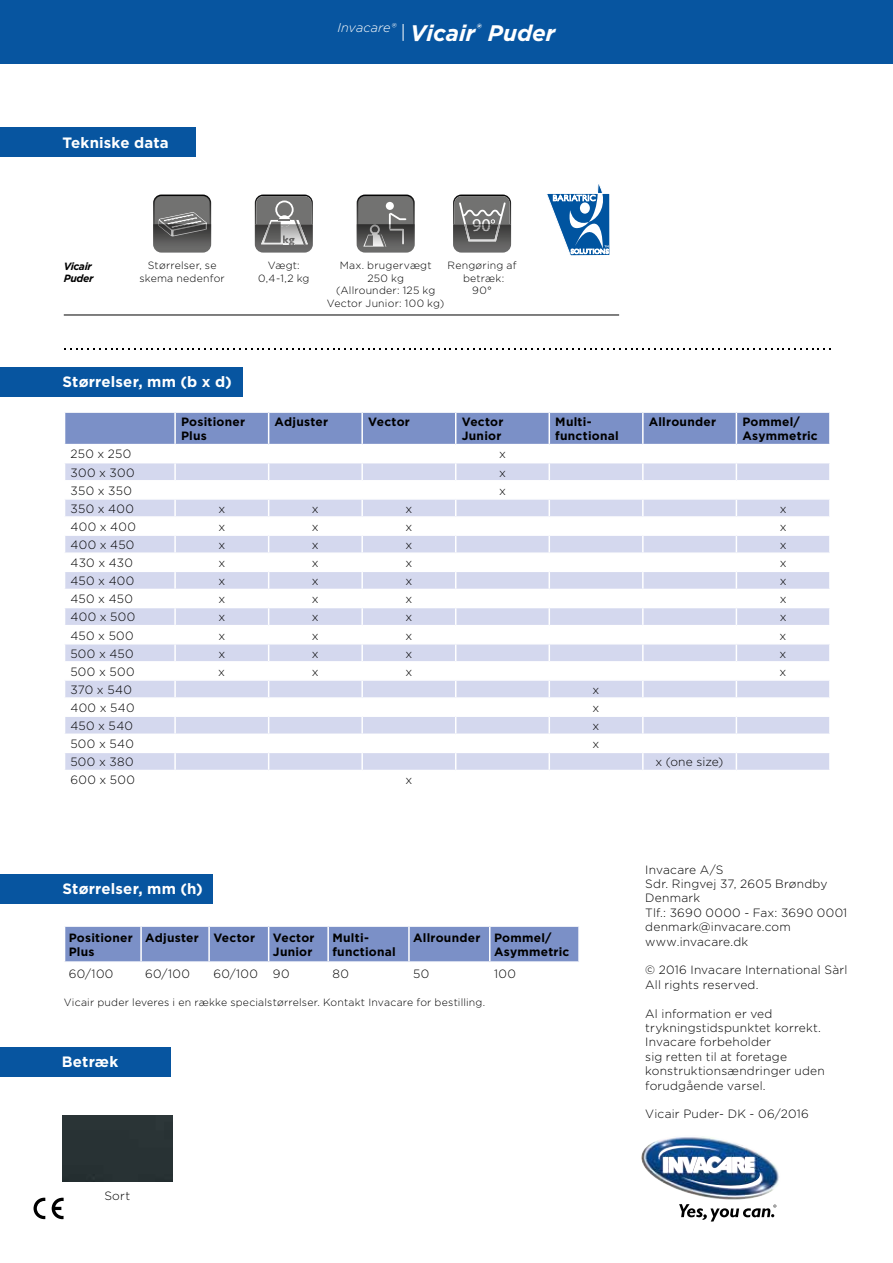
<style>
.page{position:relative;width:893px;height:1263px;background:#fff}
.page>*{position:absolute;margin:0;border:0;box-sizing:border-box;transform-origin:0 0}
.t1{font:italic 700 22.5px "Gotham";color:#fff}
.t2{font:18.15px "Myriad";color:#fff}
.t3{font:700 15px "Gotham";letter-spacing:.01em;color:#fff}
.t4{font:300 12px/14.4px "Gotham";letter-spacing:.02em;color:#000}
.t5{font:700 12px/14.4px "Gotham";letter-spacing:.02em;color:#000}
.t6{font:700 10.95px "Gill Sans";color:#727271}
.t7{font:300 10.5px/12.6px "Gotham";letter-spacing:.02em;color:#000;text-align:center}
.t8{font:italic 700 10.5px/12.6px "Gotham";letter-spacing:-.03em;color:#000}
</style>
<div class="page">
<div style="left:0;top:128px;width:196px;height:29px;background:#0755a0"></div>
<svg style="left:64px;top:348px;width:767px;height:2px"></svg>
<hr style="left:64px;top:315px;width:555px;height:1px;background:#000">
<svg style="left:153px;top:195px;width:58px;height:58px"></svg>
<img style="left:255px;top:245px;width:58px;height:8px">
<svg style="left:255px;top:195px;width:58px;height:50px"></svg>
<svg style="left:357px;top:195px;width:58px;height:58px"></svg>
<img style="left:453px;top:241px;width:58px;height:12px">
<svg style="left:453px;top:195px;width:58px;height:46px"></svg>
<img style="left:473px;top:224px;width:17px;height:7px">
<svg style="left:547px;top:184px;width:63px;height:72px"></svg>
<img style="left:641px;top:1137px;width:138px;height:63px">
<img style="left:658px;top:1143px;width:104px;height:48px">
<svg style="left:679px;top:1204px;width:97px;height:17px"></svg>
<div style="left:0;top:367px;width:242px;height:29px;background:#0755a0"></div>
<div style="left:0;top:0;width:893px;height:64px;background:#0755a0"></div>
<div style="left:0;top:874px;width:213px;height:30px;background:#0755a0"></div>
<svg style="left:65px;top:412px;width:765px;height:358px"></svg>
<svg style="left:64px;top:926px;width:515px;height:36px"></svg>
<div style="left:62px;top:1115px;width:110px;height:67px;background:#283234"></div>
<div style="left:0;top:1047px;width:170px;height:30px;background:#0755a0"></div>
<svg style="left:52px;top:1198px;width:12px;height:21px"></svg>
<svg style="left:34px;top:1198px;width:11px;height:21px"></svg>
<svg style="left:403px;top:24px;width:1px;height:17px"></svg>
<h1 class="t1" style="left:338px;top:18px;width:219px"><sup>Invacare®</sup> Vicair<sup>®</sup> Puder</h1>
<p class="t3" style="left:63px;top:133px;width:108px">Tekniske data</p>
<p class="t6" style="left:283px;top:232px;width:13px">kg</p>
<p class="t8" style="left:64px;top:259px;width:31px">Vicair<br>Puder</p>
<p class="t7" style="left:139px;top:259px;width:87px">Størrelser, se skema nedenfor</p>
<p class="t7" style="left:258px;top:259px;width:53px">Vægt:<br>0,4-1,2 kg</p>
<h2 class="t2" style="left:472px;top:216px;width:20px">90</h2>
<p class="t7" style="left:327px;top:259px;width:119px">Max. brugervægt<br>250 kg<br>(Allrounder: 125 kg<br>Vector Junior: 100 kg)</p>
<p class="t7" style="left:448px;top:259px;width:70px">Rengøring af betræk:<br>90°</p>
<p class="t3" style="left:63px;top:372px;width:171px">Størrelser, mm (b x d)</p>
<p class="t5" style="left:181px;top:414px;width:66px">Positioner<br>Plus</p>
<p class="t5" style="left:275px;top:414px;width:55px">Adjuster</p>
<p class="t5" style="left:368px;top:414px;width:43px">Vector</p>
<p class="t5" style="left:462px;top:414px;width:43px">Vector<br>Junior</p>
<p class="t5" style="left:555px;top:414px;width:65px">Multi&shy;functional</p>
<p class="t5" style="left:649px;top:414px;width:69px">Allrounder</p>
<p class="t5" style="left:742px;top:414px;width:77px">Pommel/<br>Asymmetric</p>
<p class="t4" style="left:71px;top:447px;width:62px">250 x 250</p>
<p class="t4" style="left:499px;top:447px;width:8px">x</p>
<p class="t4" style="left:71px;top:465px;width:66px">300 x 300</p>
<p class="t4" style="left:499px;top:465px;width:8px">x</p>
<p class="t4" style="left:71px;top:483px;width:63px">350 x 350</p>
<p class="t4" style="left:499px;top:483px;width:8px">x</p>
<p class="t4" style="left:71px;top:501px;width:65px">350 x 400</p>
<p class="t4" style="left:218px;top:501px;width:8px">x</p>
<p class="t4" style="left:312px;top:501px;width:8px">x</p>
<p class="t4" style="left:405px;top:501px;width:8px">x</p>
<p class="t4" style="left:780px;top:501px;width:8px">x</p>
<p class="t4" style="left:71px;top:519px;width:67px">400 x 400</p>
<p class="t4" style="left:218px;top:519px;width:8px">x</p>
<p class="t4" style="left:312px;top:519px;width:8px">x</p>
<p class="t4" style="left:405px;top:519px;width:8px">x</p>
<p class="t4" style="left:780px;top:519px;width:8px">x</p>
<p class="t4" style="left:70px;top:537px;width:65px">400 x 450</p>
<p class="t4" style="left:218px;top:537px;width:8px">x</p>
<p class="t4" style="left:312px;top:537px;width:8px">x</p>
<p class="t4" style="left:405px;top:537px;width:8px">x</p>
<p class="t4" style="left:780px;top:537px;width:8px">x</p>
<p class="t4" style="left:70px;top:555px;width:64px">430 x 430</p>
<p class="t4" style="left:218px;top:555px;width:8px">x</p>
<p class="t4" style="left:312px;top:555px;width:8px">x</p>
<p class="t4" style="left:405px;top:555px;width:8px">x</p>
<p class="t4" style="left:780px;top:555px;width:8px">x</p>
<p class="t4" style="left:70px;top:573px;width:65px">450 x 400</p>
<p class="t4" style="left:218px;top:573px;width:8px">x</p>
<p class="t4" style="left:312px;top:573px;width:8px">x</p>
<p class="t4" style="left:405px;top:573px;width:8px">x</p>
<p class="t4" style="left:780px;top:573px;width:8px">x</p>
<p class="t4" style="left:70px;top:591px;width:64px">450 x 450</p>
<p class="t4" style="left:218px;top:591px;width:8px">x</p>
<p class="t4" style="left:312px;top:591px;width:8px">x</p>
<p class="t4" style="left:405px;top:591px;width:8px">x</p>
<p class="t4" style="left:780px;top:591px;width:8px">x</p>
<p class="t4" style="left:70px;top:610px;width:66px">400 x 500</p>
<p class="t4" style="left:218px;top:610px;width:8px">x</p>
<p class="t4" style="left:312px;top:610px;width:8px">x</p>
<p class="t4" style="left:405px;top:610px;width:8px">x</p>
<p class="t4" style="left:780px;top:610px;width:8px">x</p>
<p class="t4" style="left:70px;top:628px;width:65px">450 x 500</p>
<p class="t4" style="left:218px;top:628px;width:8px">x</p>
<p class="t4" style="left:312px;top:628px;width:8px">x</p>
<p class="t4" style="left:405px;top:628px;width:8px">x</p>
<p class="t4" style="left:780px;top:628px;width:8px">x</p>
<p class="t4" style="left:70px;top:646px;width:65px">500 x 450</p>
<p class="t4" style="left:218px;top:646px;width:8px">x</p>
<p class="t4" style="left:312px;top:646px;width:8px">x</p>
<p class="t4" style="left:405px;top:646px;width:8px">x</p>
<p class="t4" style="left:780px;top:646px;width:8px">x</p>
<p class="t4" style="left:70px;top:664px;width:66px">500 x 500</p>
<p class="t4" style="left:218px;top:664px;width:8px">x</p>
<p class="t4" style="left:312px;top:664px;width:8px">x</p>
<p class="t4" style="left:405px;top:664px;width:8px">x</p>
<p class="t4" style="left:780px;top:664px;width:8px">x</p>
<p class="t4" style="left:70px;top:682px;width:63px">370 x 540</p>
<p class="t4" style="left:592px;top:682px;width:8px">x</p>
<p class="t4" style="left:70px;top:700px;width:66px">400 x 540</p>
<p class="t4" style="left:592px;top:700px;width:8px">x</p>
<p class="t4" style="left:70px;top:718px;width:64px">450 x 540</p>
<p class="t4" style="left:592px;top:718px;width:8px">x</p>
<p class="t4" style="left:70px;top:736px;width:65px">500 x 540</p>
<p class="t4" style="left:592px;top:736px;width:8px">x</p>
<p class="t4" style="left:70px;top:754px;width:65px">500 x 380</p>
<p class="t4" style="left:655px;top:754px;width:69px">x (one size)</p>
<p class="t4" style="left:70px;top:773px;width:66px">600 x 500</p>
<p class="t4" style="left:405px;top:773px;width:8px">x</p>
<p class="t3" style="left:63px;top:879px;width:142px">Størrelser, mm (h)</p>
<p class="t5" style="left:69px;top:930px;width:66px">Positioner<br>Plus</p>
<p class="t5" style="left:145px;top:930px;width:111px">Adjuster Vector</p>
<p class="t5" style="left:273px;top:930px;width:43px">Vector<br>Junior</p>
<p class="t5" style="left:332px;top:930px;width:65px">Multi&shy;functional</p>
<p class="t5" style="left:494px;top:930px;width:77px;text-indent:-81px">Allrounder Pommel/<br>Asymmetric</p>
<p class="t4" style="left:69px;top:966px;width:46px">60/100</p>
<p class="t4" style="left:145px;top:966px;width:46px">60/100</p>
<p class="t4" style="left:213px;top:966px;width:78px">60/100 90</p>
<p class="t4" style="left:332px;top:966px;width:18px">80</p>
<p class="t4" style="left:413px;top:966px;width:18px">50</p>
<p class="t4" style="left:494px;top:966px;width:23px">100</p>
<p class="t7" style="left:64px;top:995px;width:423px">Vicair puder leveres i en række specialstørrelser. Kontakt Invacare for bestilling.</p>
<p class="t3" style="left:62px;top:1052px;width:58px">Betræk</p>
<p class="t4" style="left:104px;top:1188px;width:27px">Sort</p>
<p class="t4" style="left:645px;top:862px;width:204px">Invacare A/S<br>Sdr. Ringvej 37, 2605 Brøndby<br>Denmark<br>Tlf.: 3690 0000 - Fax: 3690 0001 denmark@invacare.com www.invacare.dk</p>
<p class="t4" style="left:645px;top:963px;width:204px">© 2016 Invacare International Sàrl<br>All rights reserved.</p>
<p class="t4" style="left:645px;top:1006px;width:181px">Al information er ved trykningstidspunktet korrekt.<br>Invacare forbeholder<br>sig retten til at foretage konstruktionsændringer uden forudgående varsel.</p>
<p class="t4" style="left:645px;top:1107px;width:165px">Vicair Puder- DK - 06/2016</p>
</div>
